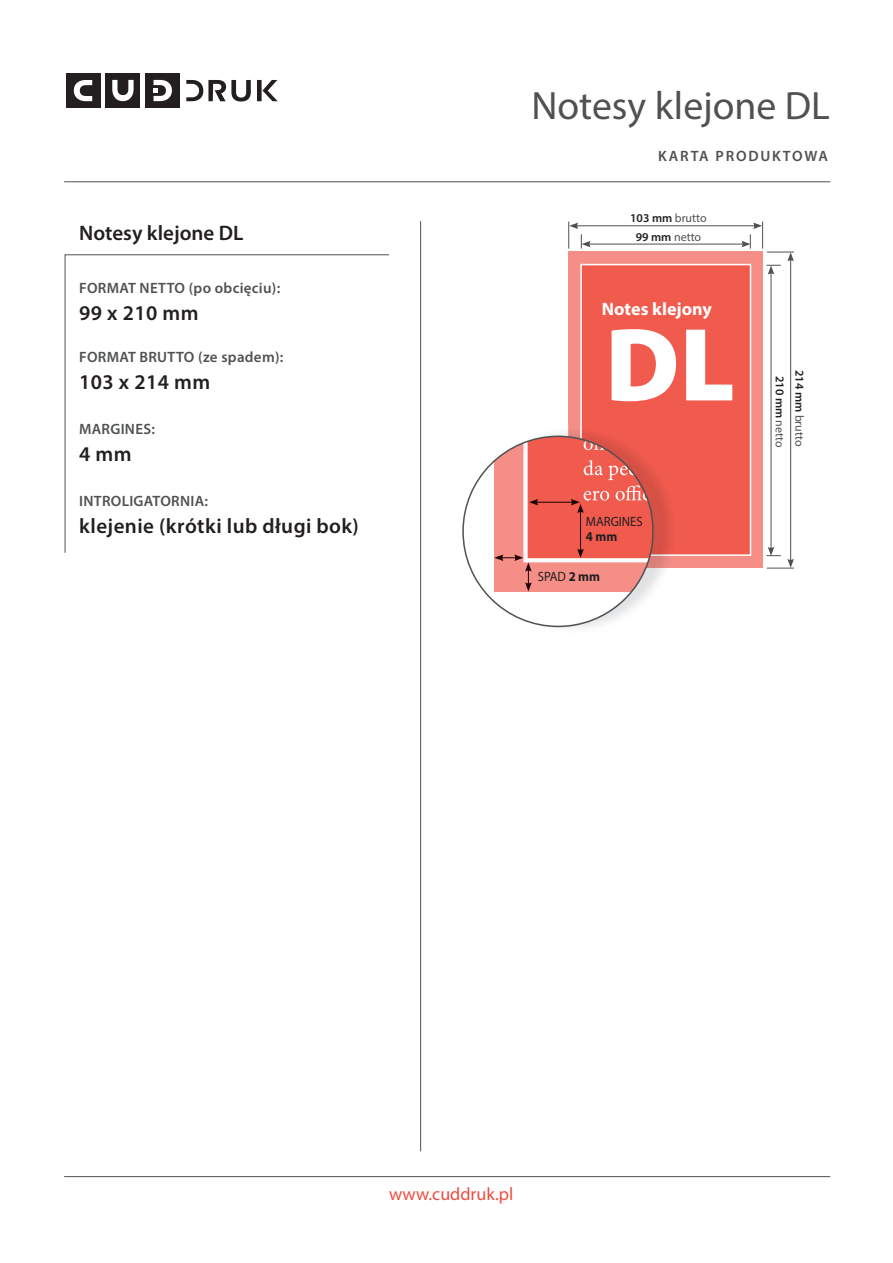
<style>
.page{position:relative;width:893px;height:1263px;background:#fff}
.page>*{position:absolute;margin:0;border:0;box-sizing:border-box;transform-origin:0 0}
.t1{font:900 105px "Myriad Pro";color:#fff}
.t2{font:39.6px "Myriad Pro";color:#4f5152}
.t3{font:600 21px "Myriad Pro";letter-spacing:.02em;color:#231f20}
.t4{font:600 21px "Myriad Pro";color:#231f20}
.t5{font:18px "Myriad Pro";color:#ef4c41}
.t6{font:700 18px "Myriad Pro";color:#fff}
.t7{font:600 15px "Myriad Pro";letter-spacing:.02em;color:#4f5152}
.t8{font:600 15px "Myriad Pro";letter-spacing:.12em;color:#4f5152}
.t9{font:13.5px "Myriad Pro";color:#231f20;scale:.94 1}
.t10{font:700 13.5px "Myriad Pro";color:#231f20;scale:.94 1}
.t11{font:12px "Myriad Pro";color:#4f5152}
.t12{font:600 12px "Myriad Pro";color:#231f20}
.s1{font-weight:600;color:#231f20}
.s2{font-weight:700}
.s3{font-weight:400;color:#4f5152}
</style>
<div class="page">
<svg style="left:65px;top:254px;width:325px;height:299px"></svg>
<hr style="left:64px;top:182px;width:766px;height:1px;background:#4f5152">
<hr style="left:64px;top:1176px;width:766px;height:1px;background:#4f5152">
<hr style="left:420px;top:221px;width:1px;height:930px;background:#4f5152">
<div style="left:568px;top:252px;width:195px;height:316px;background:#f48e87"></div>
<div style="left:580px;top:264px;width:171px;height:292px;background:#f15b4e"></div>
<hr style="left:576px;top:226px;width:180px;height:1px;background:#4f5152">
<hr style="left:790px;top:259px;width:1px;height:302px;background:#4f5152">
<hr style="left:588px;top:244px;width:156px;height:1px;background:#4f5152">
<hr style="left:771px;top:272px;width:1px;height:277px;background:#4f5152">
<svg style="left:568px;top:222px;width:23px;height:27px"></svg>
<svg style="left:766px;top:547px;width:28px;height:22px"></svg>
<svg style="left:741px;top:222px;width:53px;height:53px"></svg>
<img style="left:580px;top:425px;width:97px;height:131px">
<svg style="left:462px;top:435px;width:192px;height:193px"></svg>
<div style="left:145px;top:73px;width:35px;height:34px;background:#231f20"></div>
<div style="left:106px;top:73px;width:34px;height:34px;background:#231f20"></div>
<div style="left:66px;top:73px;width:34px;height:34px;background:#231f20"></div>
<svg style="left:74px;top:80px;width:18px;height:21px"></svg>
<svg style="left:112px;top:80px;width:22px;height:21px"></svg>
<svg style="left:186px;top:80px;width:92px;height:22px"></svg>
<svg style="left:154px;top:80px;width:18px;height:21px"></svg>
<h3 class="t4" style="left:79px;top:220px;width:166px">Notesy klejone DL</h3>
<p class="t7" style="left:79px;top:278px;width:203px">FORMAT NETTO (po obcięciu):</p>
<h3 class="t3" style="left:79px;top:300px;width:121px">99 x 210 mm</h3>
<p class="t7" style="left:79px;top:347px;width:206px">FORMAT BRUTTO (ze spadem):</p>
<h3 class="t3" style="left:79px;top:369px;width:133px">103 x 214 mm</h3>
<p class="t7" style="left:79px;top:419px;width:77px">MARGINES:</p>
<h3 class="t3" style="left:79px;top:441px;width:54px">4 mm</h3>
<p class="t7" style="left:79px;top:491px;width:130px">INTROLIGATORNIA:</p>
<h3 class="t3" style="left:79px;top:513px;width:281px">klejenie (krótki lub długi bok)</h3>
<h2 class="t2" style="left:531px;top:81px;width:300px">Notesy klejone DL</h2>
<p class="t8" style="left:658px;top:146px;width:171px">KARTA PRODUKTOWA</p>
<p class="t11" style="left:630px;top:211px;width:78px"><span class="s1">103 mm</span> brutto</p>
<p class="t11" style="left:636px;top:229px;width:67px"><span class="s1">99 mm</span> netto</p>
<p class="t6" style="left:602px;top:297px;width:111px">Notes klejony</p>
<h1 class="t1" style="left:605px;top:295px;width:131px">DL</h1>
<p class="t9" style="left:586px;top:513px;width:62px">MARGINES</p>
<p class="t10" style="left:586px;top:527px;width:35px">4 mm</p>
<p class="t9" style="left:538px;top:568px;width:68px">SPAD <span class="s2">2 mm</span></p>
<p class="t12" style="left:787px;top:376px;width:73px;rotate:90deg">210 mm <span class="s3">netto</span></p>
<p class="t11" style="left:807px;top:370px;width:78px;rotate:90deg"><span class="s1">214 mm</span> brutto</p>
<p class="t5" style="left:389px;top:1183px;width:126px">www.cuddruk.pl</p>
</div>
